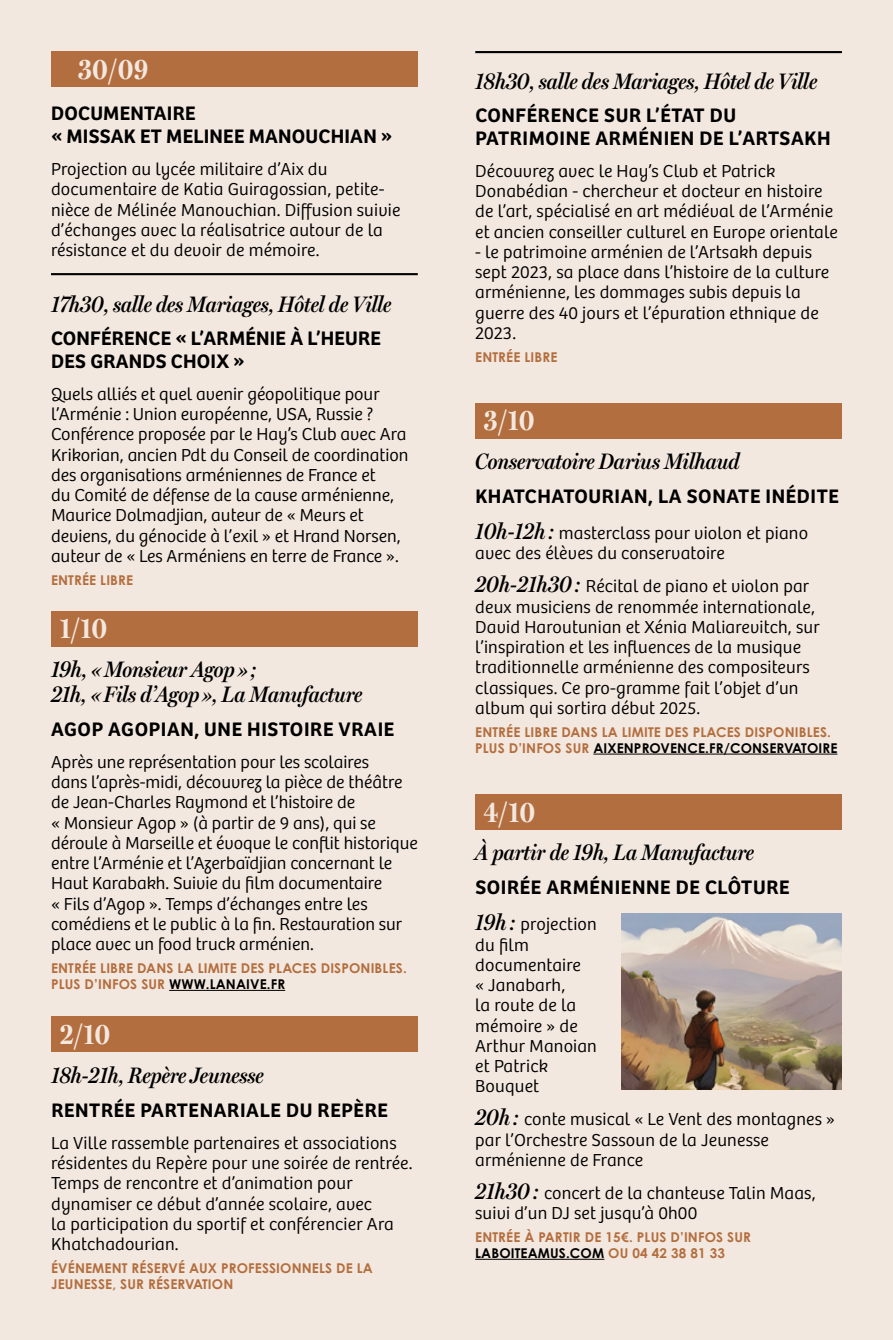
<style>
.page{position:relative;width:893px;height:1340px;background:#fff}
.page>*{position:absolute;margin:0;border:0;box-sizing:border-box;transform-origin:0 0}
.t1{font:700 27.45px "Miller Headline";letter-spacing:.025em;color:#f3e8df}
.t2{font:italic 600 22.5px/24.8px "Miller Headline";color:#000}
.t3{font:600 20.25px/22.5px "Bree";letter-spacing:.03em;color:#000}
.t4{font:600 20.25px/22.5px "Bree";letter-spacing:.01em;color:#000}
.t5{font:300 18px/20.2px "Bree";letter-spacing:.01em;color:#000}
.t6{font:700 13.5px/16.2px "Century Gothic Pro";letter-spacing:.01em;color:#b36e3f}
.s1{color:#000}
.s2{font-family:"Miller Headline";font-weight:600;font-style:italic;font-size:22.5px}
</style>
<div class="page">
<div style="left:0;top:0;width:893px;height:1339px;background:#f3e8df"></div>
<hr style="left:169px;top:990px;width:116px;height:1px;background:#000">
<div style="left:51px;top:611px;width:367px;height:36px;background:#b36e3f"></div>
<hr style="left:593px;top:753px;width:244px;height:1px;background:#000">
<div style="left:475px;top:403px;width:367px;height:36px;background:#b36e3f"></div>
<hr style="left:475px;top:51px;width:367px;height:2px;background:#000">
<div style="left:51px;top:1016px;width:367px;height:36px;background:#b36e3f"></div>
<hr style="left:475px;top:1258px;width:129px;height:1px;background:#000">
<div style="left:475px;top:794px;width:367px;height:36px;background:#b36e3f"></div>
<img style="left:621px;top:913px;width:221px;height:176px">
<div style="left:51px;top:51px;width:367px;height:36px;background:#b36e3f"></div>
<hr style="left:51px;top:273px;width:367px;height:2px;background:#000">
<h1 class="t1" style="left:78px;top:53px;width:71px">30/09</h1>
<p class="t4" style="left:51px;top:101px;width:343px">DOCUMENTAIRE<br>« MISSAK ET MELINEE MANOUCHIAN »</p>
<p class="t5" style="left:51px;top:158px;width:351px">Projection au lycée militaire d’Aix du documentaire de Katia Guiragossian, petite&shy;nièce de Mélinée Manouchian. Diffusion suivie d’échanges avec la réalisatrice autour de la résistance et du devoir de mémoire.</p>
<p class="t2" style="left:51px;top:291px;width:342px">17h30, salle des Mariages, Hôtel de Ville</p>
<p class="t4" style="left:51px;top:326px;width:331px">CONFÉRENCE « L’ARMÉNIE À L’HEURE<br>DES GRANDS CHOIX »</p>
<p class="t5" style="left:51px;top:382px;width:359px">Quels alliés et quel avenir géopolitique pour l’Arménie : Union européenne, USA, Russie ?<br>Conférence proposée par le Hay’s Club avec Ara Krikorian, ancien Pdt du Conseil de coordination des organisations arméniennes de France et<br>du Comité de défense de la cause arménienne, Maurice Dolmadjian, auteur de « Meurs et deviens, du génocide à l’exil » et Hrand Norsen, auteur de « Les Arméniens en terre de France ».</p>
<p class="t6" style="left:51px;top:571px;width:84px">ENTRÉE LIBRE</p>
<h1 class="t1" style="left:60px;top:612px;width:48px">1/10</h1>
<p class="t2" style="left:51px;top:656px;width:313px">19h, « Monsieur Agop » ;<br>21h, « Fils d’Agop », La Manufacture</p>
<p class="t3" style="left:51px;top:716px;width:345px">AGOP AGOPIAN, UNE HISTOIRE VRAIE</p>
<p class="t5" style="left:51px;top:750px;width:368px">Après une représentation pour les scolaires<br>dans l’après-midi, découvrez la pièce de théâtre de Jean-Charles Raymond et l’histoire de<br>« Monsieur Agop » (à partir de 9 ans), qui se déroule à Marseille et évoque le conflit historique entre l’Arménie et l’Azerbaïdjian concernant le Haut Karabakh. Suivie du film documentaire<br>« Fils d’Agop ». Temps d’échanges entre les comédiens et le public à la fin. Restauration sur place avec un food truck arménien.</p>
<p class="t6" style="left:51px;top:959px;width:357px">ENTRÉE LIBRE DANS LA LIMITE DES PLACES DISPONIBLES.<br>PLUS D’INFOS SUR <span class="s1">WWW.LANAIVE.FR</span></p>
<h1 class="t1" style="left:60px;top:1017px;width:51px">2/10</h1>
<p class="t2" style="left:51px;top:1062px;width:214px">18h-21h, Repère Jeunesse</p>
<p class="t3" style="left:51px;top:1097px;width:338px">RENTRÉE PARTENARIALE DU REPÈRE</p>
<p class="t5" style="left:51px;top:1131px;width:363px">La Ville rassemble partenaires et associations résidentes du Repère pour une soirée de rentrée.<br>Temps de rencontre et d’animation pour dynamiser ce début d’année scolaire, avec<br>la participation du sportif et conférencier Ara Khatchadourian.</p>
<p class="t6" style="left:51px;top:1259px;width:323px">ÉVÉNEMENT RÉSERVÉ AUX PROFESSIONNELS DE LA<br>JEUNESSE, SUR RÉSERVATION</p>
<p class="t2" style="left:475px;top:68px;width:343px">18h30, salle des Mariages, Hôtel de Ville</p>
<p class="t3" style="left:475px;top:103px;width:357px">CONFÉRENCE SUR L’ÉTAT DU<br>PATRIMOINE ARMÉNIEN DE L’ARTSAKH</p>
<p class="t5" style="left:475px;top:160px;width:364px">Découvrez avec le Hay’s Club et Patrick Donabédian - chercheur et docteur en histoire de l’art, spécialisé en art médiéval de l’Arménie et ancien conseiller culturel en Europe orientale</p>
<p class="t5" style="left:475px;top:241px;width:356px">- le patrimoine arménien de l’Artsakh depuis sept 2023, sa place dans l’histoire de la culture arménienne, les dommages subis depuis la guerre des 40 jours et l’épuration ethnique de 2023.</p>
<p class="t6" style="left:475px;top:348px;width:84px">ENTRÉE LIBRE</p>
<h1 class="t1" style="left:484px;top:404px;width:52px">3/10</h1>
<p class="t2" style="left:475px;top:448px;width:266px">Conservatoire Darius Milhaud</p>
<p class="t3" style="left:475px;top:483px;width:365px">KHATCHATOURIAN, LA SONATE INÉDITE</p>
<p class="t5" style="left:475px;top:522px;width:334px"><span class="s2">10h-12h :</span> masterclass pour violon et piano avec des élèves du conservatoire</p>
<p class="t5" style="left:475px;top:575px;width:346px"><span class="s2">20h-21h30 :</span> Récital de piano et violon par deux musiciens de renommée internationale, David Haroutunian et Xénia Maliarevitch, sur l’inspiration et les influences de la musique traditionnelle arménienne des compositeurs classiques. Ce pro-gramme fait l’objet d’un album qui sortira début 2025.</p>
<p class="t6" style="left:475px;top:723px;width:364px">ENTRÉE LIBRE DANS LA LIMITE DES PLACES DISPONIBLES.<br>PLUS D’INFOS SUR <span class="s1">AIXENPROVENCE.FR/CONSERVATOIRE</span></p>
<h1 class="t1" style="left:484px;top:795px;width:52px">4/10</h1>
<p class="t2" style="left:475px;top:839px;width:280px">À partir de 19h, La Manufacture</p>
<p class="t3" style="left:475px;top:874px;width:316px">SOIRÉE ARMÉNIENNE DE CLÔTURE</p>
<p class="t5" style="left:475px;top:913px;width:123px"><span class="s2">19h :</span> projection du film documentaire<br>« Janabarh,<br>la route de la mémoire » de<br>Arthur Manoian et Patrick<br>Bouquet</p>
<p class="t5" style="left:475px;top:1108px;width:361px"><span class="s2">20h :</span> conte musical « Le Vent des montagnes » par l’Orchestre Sassoun de la Jeunesse arménienne de France</p>
<p class="t5" style="left:475px;top:1181px;width:342px"><span class="s2">21h30 :</span> concert de la chanteuse Talin Maas, suivi d’un DJ set jusqu’à 0h00</p>
<p class="t6" style="left:475px;top:1228px;width:277px">ENTRÉE À PARTIR DE 15€. PLUS D’INFOS SUR<br><span class="s1">LABOITEAMUS.COM</span> OU 04 42 38 81 33</p>
</div>
